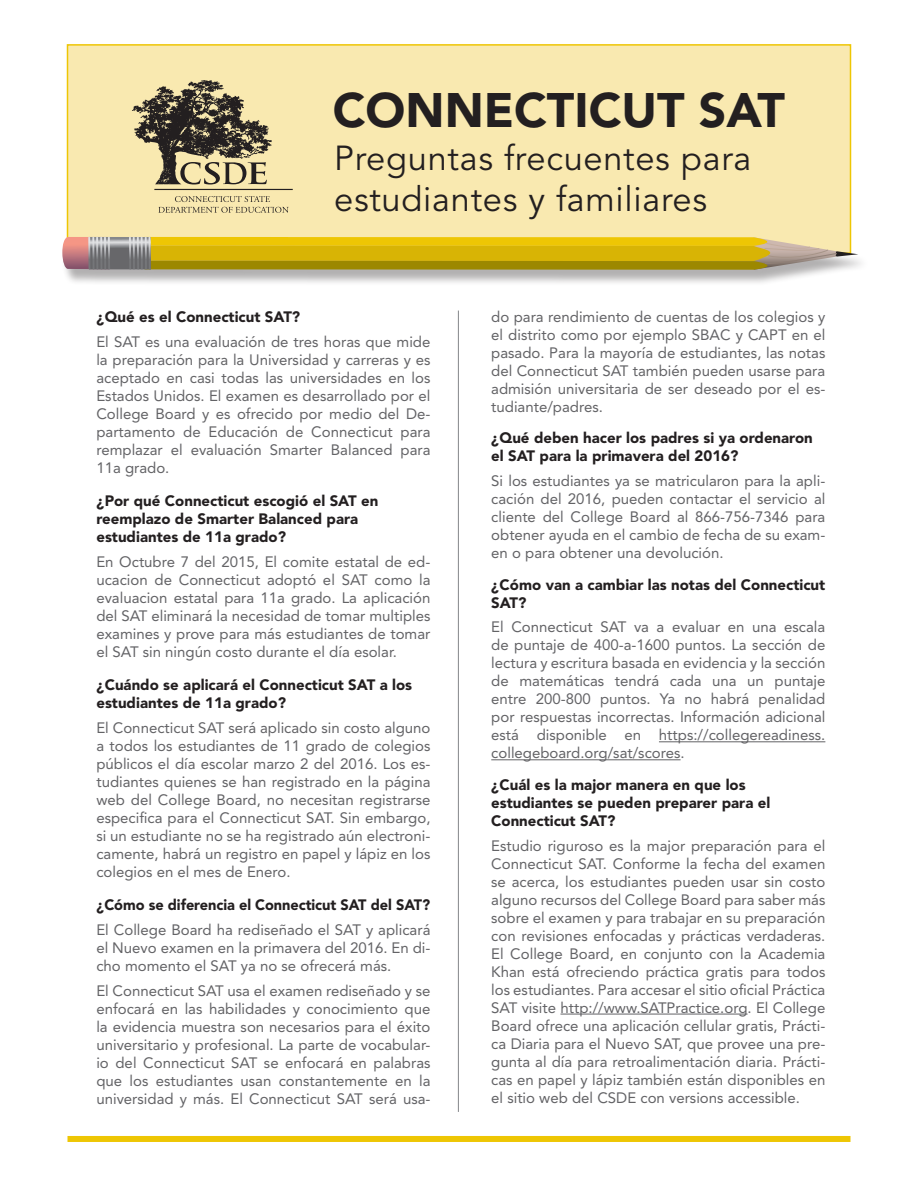
<style>
.page{position:relative;width:918px;height:1188px;background:#fff}
.page>*{position:absolute;margin:0;border:0;box-sizing:border-box;transform-origin:0 0}
.t1{font:900 48px "Avenir";color:#231f20}
.t2{font:34.5px/41.4px "Avenir";letter-spacing:.02em;color:#231f20}
.answers{font:15px/18px "Avenir";color:#636366;text-align:justify}
.questions{font:900 15px/18px "Avenir";color:#231f20}
</style>
<div class="page">
<div style="left:67px;top:44px;width:784px;height:210px;background:#f9e9b0;border:2px solid #eec604"></div>
<svg style="left:158px;top:196px;width:131px;height:17px"></svg>
<svg style="left:132px;top:80px;width:140px;height:105px"></svg>
<hr style="left:154px;top:189px;width:139px;height:1px;background:#231f20">
<div style="left:62px;top:239px;width:809px;height:47px;background:#231f20;opacity:.35"></div>
<svg style="left:110px;top:237px;width:23px;height:32px"></svg>
<svg style="left:133px;top:237px;width:725px;height:33px;background:#cbae20"></svg>
<svg style="left:108px;top:237px;width:2px;height:32px"></svg>
<svg style="left:62px;top:237px;width:47px;height:32px"></svg>
<svg style="left:96px;top:237px;width:2px;height:32px"></svg>
<svg style="left:92px;top:237px;width:3px;height:32px"></svg>
<svg style="left:88px;top:237px;width:2px;height:32px"></svg>
<svg style="left:129px;top:237px;width:2px;height:32px"></svg>
<hr style="left:659px;top:741px;width:166px;height:1px;background:#636366">
<hr style="left:491px;top:759px;width:190px;height:1px;background:#636366">
<hr style="left:560px;top:1014px;width:188px;height:1px;background:#636366">
<hr style="left:458px;top:311px;width:1px;height:801px;background:#919396">
<div style="left:68px;top:1136px;width:782px;height:6px;background:#eec604"></div>
<p class="t1" style="left:333px;top:81px;width:454px">CONNECTICUT SAT</p>
<p class="t2" style="left:334px;top:138px;width:419px">Preguntas frecuentes para estudiantes y familiares</p>
<p class="questions" style="left:96px;top:308px;width:205px">¿Qué es el Connecticut SAT?</p>
<p class="answers" style="left:96px;top:333px;width:336px">El SAT es una evaluación de tres horas que mide la preparación para la Universidad y carreras y es aceptado en casi todas las universidades en los Estados Unidos. El examen es desarrollado por el College Board y es ofrecido por medio del De&shy;partamento de Educación de Connecticut para remplazar el evaluación Smarter Balanced para 11a grado.</p>
<p class="questions" style="left:96px;top:492px;width:283px">¿Por qué Connecticut escogió el SAT en reemplazo de Smarter Balanced para estudiantes de 11a grado?</p>
<p class="answers" style="left:96px;top:553px;width:336px">En Octubre 7 del 2015, El comite estatal de ed&shy;ucacion de Connecticut adoptó el SAT como la evaluacion estatal para 11a grado. La aplicación del SAT eliminará la necesidad de tomar multiples examines y prove para más estudiantes de tomar el SAT sin ningún costo durante el día esolar.</p>
<p class="questions" style="left:96px;top:676px;width:317px">¿Cuándo se aplicará el Connecticut SAT a los estudiantes de 11a grado?</p>
<p class="answers" style="left:96px;top:719px;width:336px">El Connecticut SAT será aplicado sin costo alguno a todos los estudiantes de 11 grado de colegios públicos el día escolar marzo 2 del 2016. Los es&shy;tudiantes quienes se han registrado en la página web del College Board, no necesitan registrarse especifica para el Connecticut SAT. Sin embargo, si un estudiante no se ha registrado aún electroni&shy;camente, habrá un registro en papel y lápiz en los colegios en el mes de Enero.</p>
<p class="questions" style="left:96px;top:896px;width:335px">¿Cómo se diferencia el Connecticut SAT del SAT?</p>
<p class="answers" style="left:96px;top:921px;width:336px">El College Board ha rediseñado el SAT y aplicará el Nuevo examen en la primavera del 2016. En di&shy;cho momento el SAT ya no se ofrecerá más.</p>
<p class="answers" style="left:96px;top:981px;width:336px">El Connecticut SAT usa el examen rediseñado y se enfocará en las habilidades y conocimiento que la evidencia muestra son necesarios para el éxito universitario y profesional. La parte de vocabular&shy;io del Connecticut SAT se enfocará en palabras que los estudiantes usan constantemente en la universidad y más. El Connecticut SAT será usa-</p>
<p class="answers" style="left:491px;top:308px;width:336px">do para rendimiento de cuentas de los colegios y el distrito como por ejemplo SBAC y CAPT en el pasado. Para la mayoría de estudiantes, las notas del Connecticut SAT también pueden usarse para admisión universitaria de ser deseado por el es&shy;tudiante/padres.</p>
<p class="questions" style="left:491px;top:429px;width:323px">¿Qué deben hacer los padres si ya ordenaron el SAT para la primavera del 2016?</p>
<p class="answers" style="left:491px;top:472px;width:336px">Si los estudiantes ya se matricularon para la apli&shy;cación del 2016, pueden contactar el servicio al cliente del College Board al 866-756-7346 para obtener ayuda en el cambio de fecha de su exam&shy;en o para obtener una devolución.</p>
<p class="questions" style="left:491px;top:575px;width:336px">¿Cómo van a cambiar las notas del Connecticut<br>SAT?</p>
<p class="answers" style="left:491px;top:618px;width:336px">El Connecticut SAT va a evaluar en una escala de puntaje de 400-a-1600 puntos. La sección de lectura y escritura basada en evidencia y la sección de matemáticas tendrá cada una un puntaje entre 200-800 puntos. Ya no habrá penalidad por respuestas incorrectas. Información adicional está disponible en https://collegereadiness. collegeboard.org/sat/scores.</p>
<p class="questions" style="left:491px;top:776px;width:281px">¿Cuál es la major manera en que los estudiantes se pueden preparer para el<br>Connecticut SAT?</p>
<p class="answers" style="left:491px;top:836px;width:336px">Estudio riguroso es la major preparación para el Connecticut SAT. Conforme la fecha del examen se acerca, los estudiantes pueden usar sin costo alguno recursos del College Board para saber más sobre el examen y para trabajar en su preparación con revisiones enfocadas y prácticas verdaderas.<br>El College Board, en conjunto con la Academia Khan está ofreciendo práctica gratis para todos los estudiantes. Para accesar el sitio oficial Práctica SAT visite http://www.SATPractice.org. El College Board ofrece una aplicación cellular gratis, Prácti&shy;ca Diaria para el Nuevo SAT, que provee una pre&shy;gunta al día para retroalimentación diaria. Prácti&shy;cas en papel y lápiz también están disponibles en el sitio web del CSDE con versions accessible.</p>
</div>
